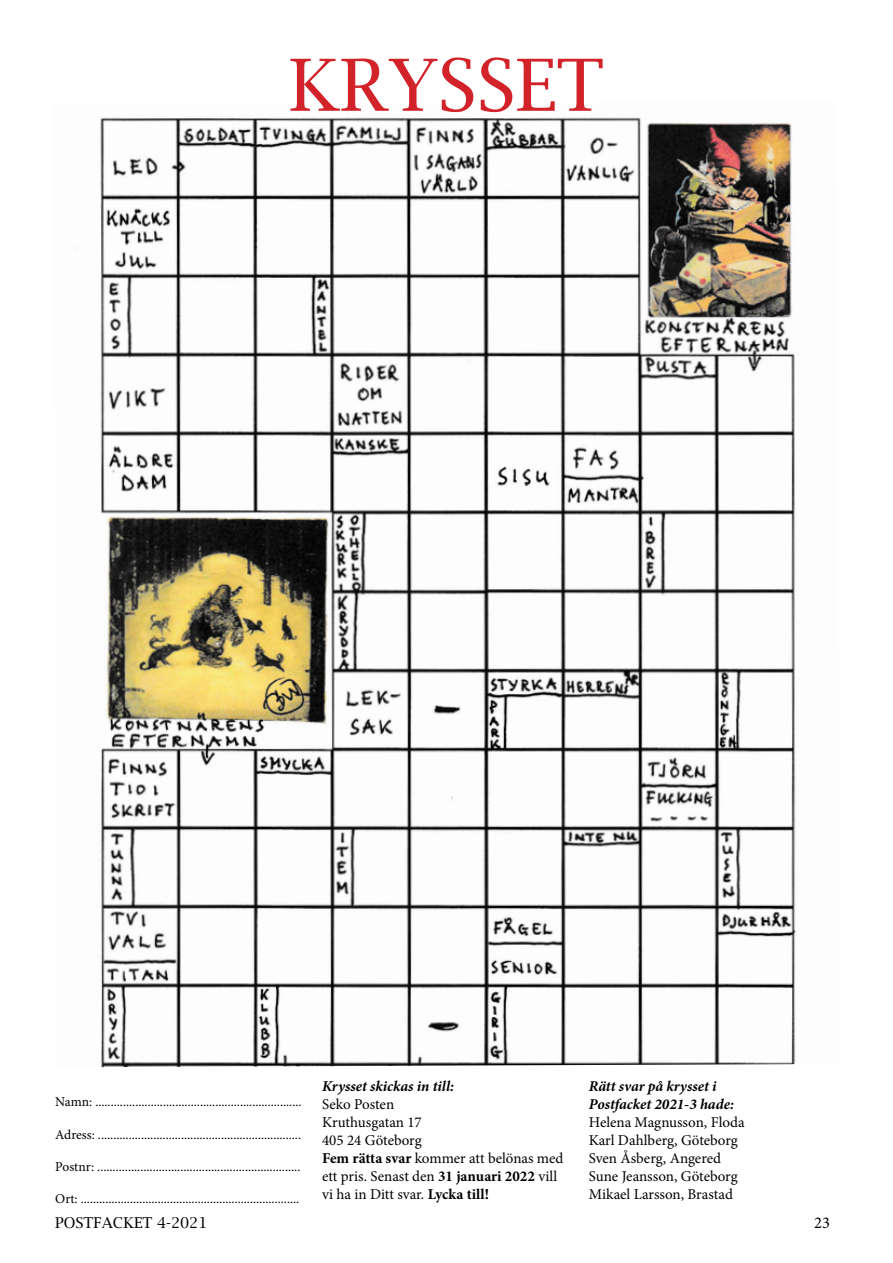
<style>
.page{position:relative;width:893px;height:1263px;background:#fff}
.page>*{position:absolute;margin:0;border:0;box-sizing:border-box;transform-origin:0 0}
.t1{font:72px "Lucida Bright";color:#d2232a}
.t2{font:16.5px "Minion Pro";color:#000}
.t3{font:15px/18px "Minion Pro";letter-spacing:-.005em;color:#000}
.t4{font:italic 700 15px/18px "Minion Pro";color:#000}
.t5{font:15px "Lucida Bright";color:#000}
.t6{font:13.5px "Minion Pro";color:#000}
.s1{font-weight:700}
</style>
<div class="page">
<img style="left:100px;top:117px;width:696px;height:950px">
<h1 class="t1" style="left:289px;top:44px;width:317px">KRYSSET</h1>
<p class="t6" style="left:55px;top:1093px;width:248px">Namn: ...................................................................</p>
<p class="t6" style="left:55px;top:1125px;width:247px">Adress: ..................................................................</p>
<p class="t6" style="left:55px;top:1157px;width:247px">Postnr: ..................................................................</p>
<p class="t6" style="left:55px;top:1190px;width:246px">Ort: .......................................................................</p>
<p class="t4" style="left:322px;top:1077px;width:133px">Krysset skickas in till:</p>
<p class="t3" style="left:322px;top:1095px;width:243px">Seko Posten<br>Kruthusgatan 17<br>405 24 Göteborg<br><span class="s1">Fem rätta svar</span> kommer att belönas med ett pris. Senast den <span class="s1">31 januari 2022</span> vill vi ha in Ditt svar. <span class="s1">Lycka till!</span></p>
<p class="t4" style="left:589px;top:1077px;width:147px">Rätt svar på krysset i<br>Postfacket 2021-3 hade:</p>
<p class="t3" style="left:589px;top:1113px;width:157px">Helena Magnusson, Floda<br>Karl Dahlberg, Göteborg<br>Sven Åsberg, Angered<br>Sune Jeansson, Göteborg<br>Mikael Larsson, Brastad</p>
<p class="t5" style="left:55px;top:1214px;width:154px">POSTFACKET 4-2021</p>
<p class="t2" style="left:814px;top:1212px;width:17px">23</p>
</div>
